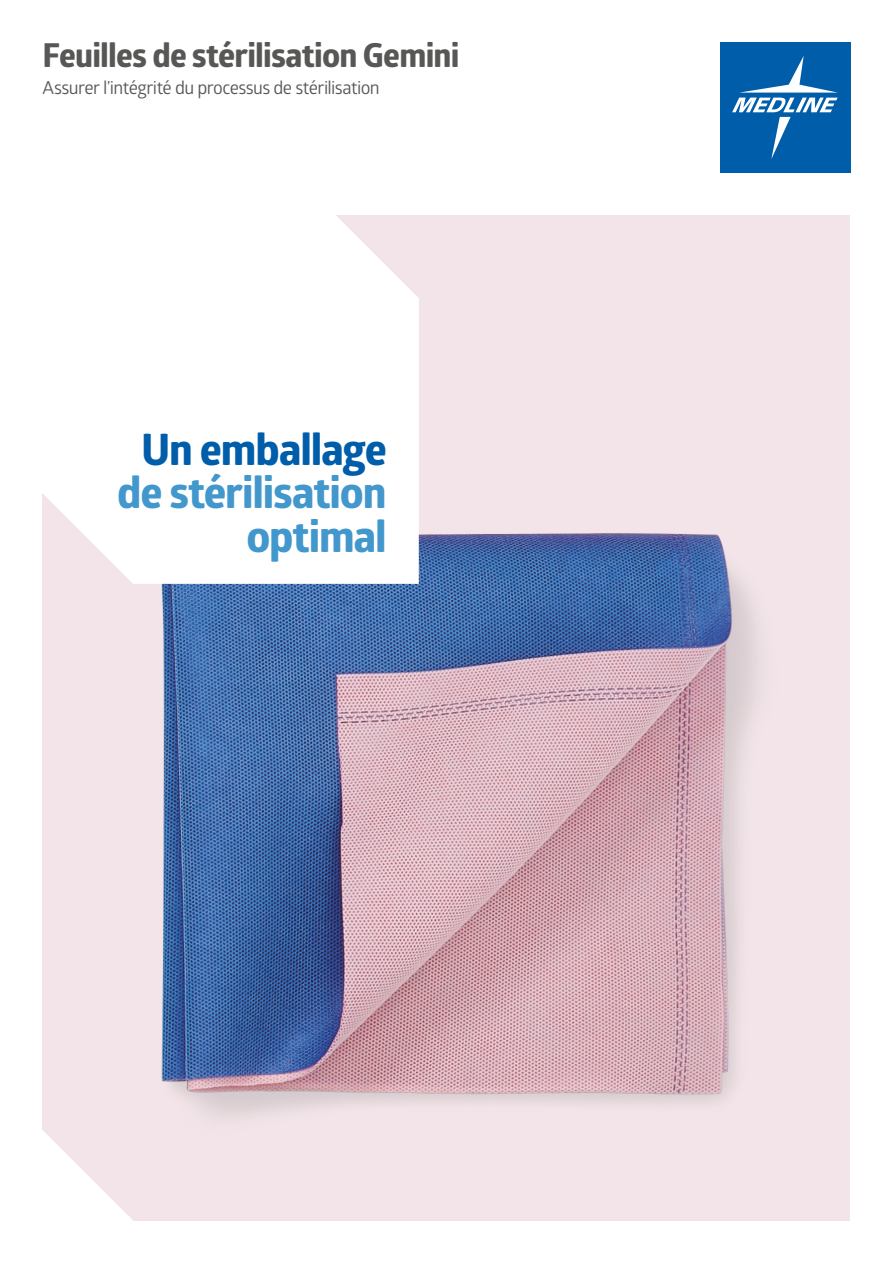
<style>
.page{position:relative;width:893px;height:1263px;background:#fff}
.page>*{position:absolute;margin:0;border:0;box-sizing:border-box;transform-origin:0 0}
.t1{font:700 43.5px/43.5px "Globerx";letter-spacing:-.025em;color:#4297cc;text-align:right}
.t2{font:700 43.5px "Globerx";letter-spacing:-.025em;color:#005da9}
.t3{font:700 33px "Globerx";letter-spacing:-.02em;color:#575756}
.t4{font:18px "Glober";letter-spacing:-.035em;color:#575756}
</style>
<div class="page">
<div style="left:720px;top:42px;width:130px;height:131px;background:#005da9"></div>
<svg style="left:732px;top:56px;width:106px;height:103px"></svg>
<div style="left:43px;top:215px;width:807px;height:1005px;background:#f2e4e8"></div>
<svg style="left:42px;top:1091px;width:129px;height:130px"></svg>
<img style="left:71px;top:533px;width:686px;height:669px">
<div style="left:42px;top:215px;width:377px;height:369px;background:#fff"></div>
<h2 class="t3" style="left:43px;top:32px;width:419px">Feuilles de stérilisation Gemini</h2>
<p class="t4" style="left:43px;top:75px;width:339px">Assurer l’intégrité du processus de stérilisation</p>
<h1 class="t2" style="left:141px;top:418px;width:247px">Un emballage</h1>
<h1 class="t1" style="left:117px;top:471px;width:271px">de stérilisation optimal</h1>
</div>
